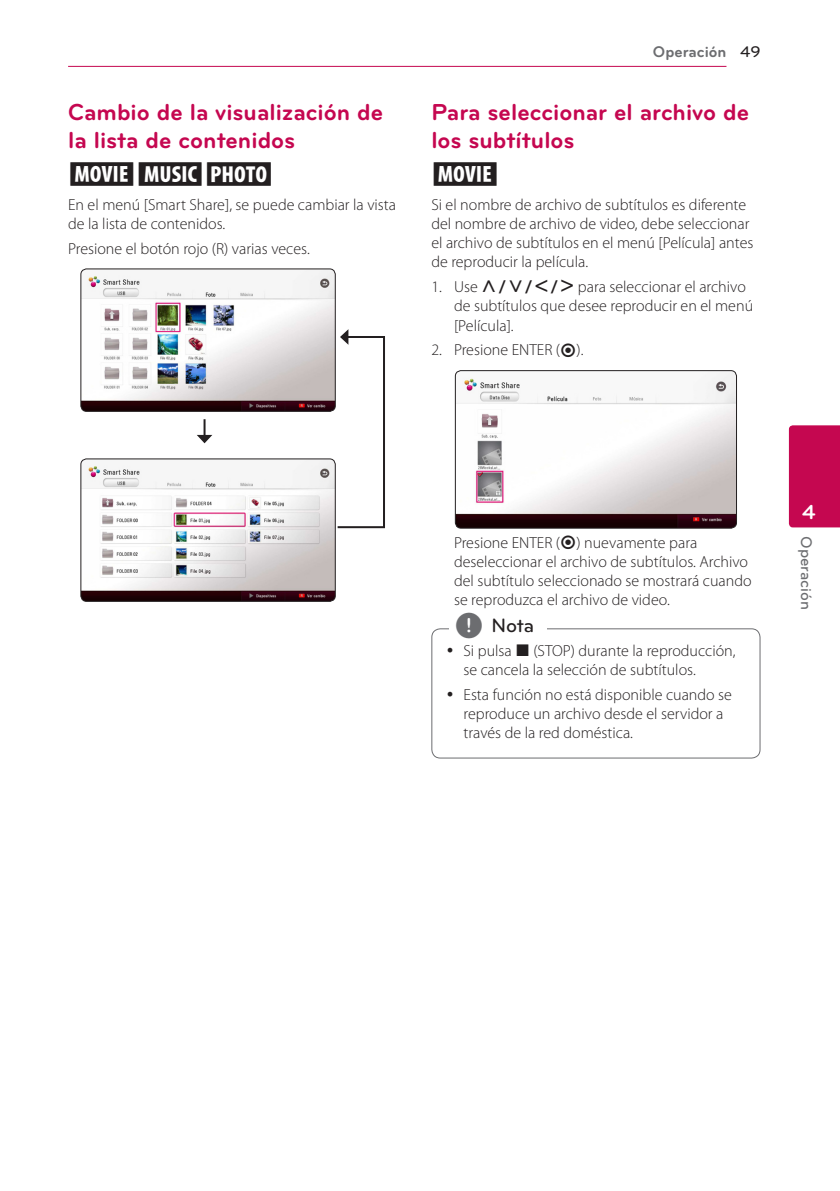
<style>
.page{position:relative;width:840px;height:1191px;background:#fff}
.page>*{position:absolute;margin:0;border:0;box-sizing:border-box;transform-origin:0 0}
.Title_2{font:700 24px/28px "Bryant LG";color:#c50750}
.Content_text_Light{font:24px "UPSYS Common";color:#231f20}
.t1{font:700 21px "Bryant LG";color:#fff}
.t2{font:500 20px "Bryant LG";color:#231f20}
.Content_text_Light-2{font:300 16px/19.2px "Myriad Pro";color:#231f20}
.Contents_Text_Sub_Nu{font:300 16px/19.2px "Myriad Pro";color:#231f20}
.Content_text_Num{font:300 16px/19.2px "Myriad Pro";color:#231f20}
.t3{font:700 16px "Bryant LG";color:#6c6d70}
.t4{font:500 16px "Bryant LG";color:#6c6d70}
.s1{font-weight:500;color:#231f20}
.s2{font-family:"UPSYS Common";font-weight:400}
.s3{font-family:"UPSYS Common";font-weight:400;font-size:30px;color:#6c6d70}
</style>
<div class="page">
<hr style="left:68px;top:66px;width:658px;height:1px;background:#c50750">
<div style="left:788px;top:425px;width:51px;height:102px;background:#c50750"></div>
<img style="left:82px;top:269px;width:253px;height:142px">
<div style="left:80px;top:268px;width:255px;height:144px;border:1px solid #231f20;border-radius:6px"></div>
<img style="left:82px;top:459px;width:253px;height:142px">
<div style="left:80px;top:458px;width:255px;height:144px;border:1px solid #231f20;border-radius:6px"></div>
<svg style="left:197px;top:419px;width:15px;height:24px"></svg>
<svg style="left:335px;top:329px;width:50px;height:200px"></svg>
<img style="left:456px;top:371px;width:280px;height:157px">
<div style="left:454px;top:370px;width:282px;height:158px;border:1px solid #231f20;border-radius:6px"></div>
<div style="left:431px;top:628px;width:329px;height:130px;border:1px solid #6c6d70;border-radius:9px"></div>
<div style="left:449px;top:622px;width:97px;height:20px;background:#fff"></div>
<p class="Title_2" style="left:68px;top:98px;width:316px">Cambio de la visualización de la lista de contenidos</p>
<p class="Content_text_Light" style="left:68px;top:160px;width:207px">yui</p>
<p class="Content_text_Light-2" style="left:68px;top:195px;width:329px">En el menú [Smart Share], se puede cambiar la vista de la lista de contenidos.</p>
<p class="Content_text_Light-2" style="left:68px;top:239px;width:243px">Presione el botón rojo (R) varias veces.</p>
<p class="t3" style="left:652px;top:42px;width:109px">Operación <span class="s1">49</span></p>
<p class="Title_2" style="left:431px;top:98px;width:319px">Para seleccionar el archivo de los subtítulos</p>
<p class="Content_text_Light" style="left:431px;top:160px;width:70px">y</p>
<p class="Content_text_Light-2" style="left:431px;top:195px;width:323px">Si el nombre de archivo de subtítulos es diferente del nombre de archivo de video, debe seleccionar el archivo de subtítulos en el menú [Película] antes de reproducir la película.</p>
<p class="Content_text_Num" style="left:454px;top:277px;width:300px;text-indent:-23px">1. Use <span class="s2">W/S/A/D</span> para seleccionar el archivo de subtítulos que desee reproducir en el menú [Película].</p>
<p class="Content_text_Num" style="left:431px;top:340px;width:153px">2. Presione ENTER (<span class="s2">b</span>).</p>
<p class="Contents_Text_Sub_Nu" style="left:454px;top:532px;width:299px">Presione ENTER (<span class="s2">b</span>) nuevamente para deseleccionar el archivo de subtítulos. Archivo del subtítulo seleccionado se mostrará cuando se reproduzca el archivo de video.</p>
<p class="Content_text_Light-2" style="left:463px;top:640px;width:273px">Si pulsa <span class="s2">Z</span> (STOP) durante la reproducción, se cancela la selección de subtítulos.</p>
<p class="Content_text_Light-2" style="left:463px;top:684px;width:270px">Esta función no está disponible cuando se reproduce un archivo desde el servidor a través de la red doméstica.</p>
<p class="t2" style="left:454px;top:613px;width:81px"><span class="s3">,</span> Nota</p>
<h2 class="t1" style="left:801px;top:499px;width:15px">4</h2>
<p class="t4" style="left:815px;top:536px;width:75px;rotate:90deg">Operación</p>
</div>
